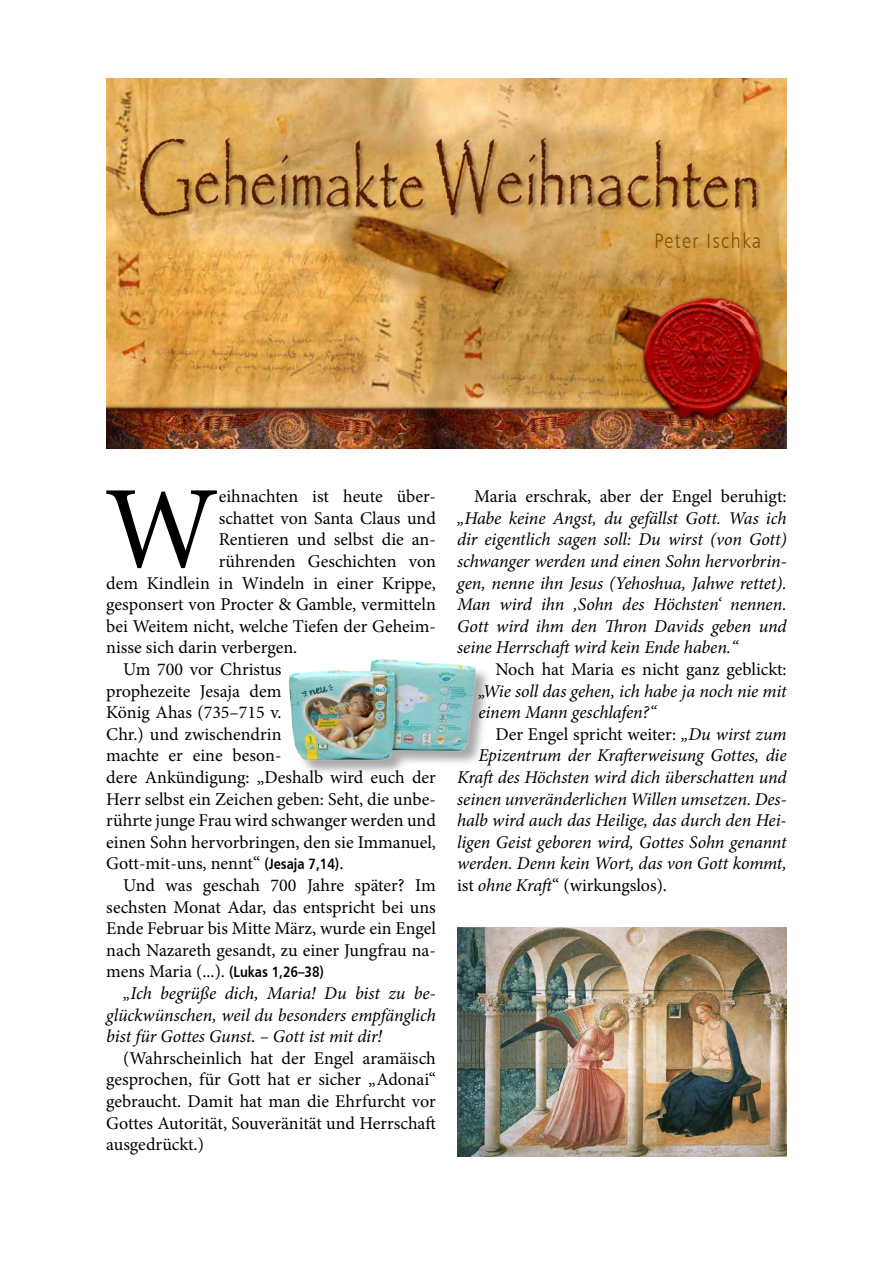
<style>
.page{position:relative;width:893px;height:1263px;background:#fff}
.page>*{position:absolute;margin:0;border:0;box-sizing:border-box;transform-origin:0 0}
.t1{font:117.75px "Minion Pro";color:#000}
.t2{font:21px "Humanist 777 BT Light B";letter-spacing:.09em;color:#7b5100;scale:.85 1}
.t3{font:18px/21.6px "Minion Pro";color:#000;text-align:justify}
.t4{font:italic 18px/21.6px "Minion Pro";letter-spacing:-.005em;color:#000;text-align:justify}
.s1{font-family:"Humanist 777 BT Bold B";font-size:15px}
.s2{font-style:italic}
</style>
<div class="page">
<img style="left:106px;top:79px;width:681px;height:370px">
<div style="left:289px;top:660px;width:202px;height:116px;background:#000;opacity:.34"></div>
<img style="left:288px;top:659px;width:190px;height:105px">
<img style="left:457px;top:927px;width:330px;height:230px">
<p class="t2" style="left:654px;top:227px;width:127px">Peter Ischka</p>
<h1 class="t1" style="left:104px;top:450px;width:116px">W</h1>
<p class="t3" style="left:219px;top:486px;width:219px">eihnachten ist heute über-</p>
<p class="t3" style="left:219px;top:507px;width:219px">schattet von Santa Claus und</p>
<p class="t3" style="left:219px;top:529px;width:219px">Rentieren und selbst die an-</p>
<p class="t3" style="left:219px;top:550px;width:219px">rührenden Geschichten von</p>
<p class="t3" style="left:106px;top:572px;width:331px">dem Kindlein in Windeln in einer Krippe,</p>
<p class="t3" style="left:106px;top:594px;width:331px">gesponsert von Procter &amp; Gamble, vermitteln</p>
<p class="t3" style="left:106px;top:615px;width:331px">bei Weitem nicht, welche Tiefen der Geheim-</p>
<p class="t3" style="left:106px;top:637px;width:192px">nisse sich darin verbergen.</p>
<p class="t3" style="left:123px;top:658px;width:160px">Um 700 vor Christus</p>
<p class="t3" style="left:106px;top:680px;width:177px">prophezeite Jesaja dem</p>
<p class="t3" style="left:106px;top:702px;width:177px">König Ahas (735–715 v.</p>
<p class="t3" style="left:106px;top:723px;width:177px">Chr.) und zwischendrin</p>
<p class="t3" style="left:106px;top:745px;width:177px">machte er eine beson-</p>
<p class="t3" style="left:106px;top:766px;width:331px">dere Ankündigung: „Deshalb wird euch der</p>
<p class="t3" style="left:106px;top:788px;width:331px">Herr selbst ein Zeichen geben: Seht, die unbe-</p>
<p class="t3" style="left:106px;top:810px;width:331px">rührte junge Frau wird schwanger werden und</p>
<p class="t3" style="left:106px;top:831px;width:331px">einen Sohn hervorbringen, den sie Immanuel,</p>
<p class="t3" style="left:106px;top:853px;width:239px">Gott-mit-uns, nennt“ <span class="s1">(Jesaja 7,14)</span>.</p>
<p class="t3" style="left:123px;top:874px;width:314px">Und was geschah 700 Jahre später? Im</p>
<p class="t3" style="left:106px;top:896px;width:331px">sechsten Monat Adar, das entspricht bei uns</p>
<p class="t3" style="left:106px;top:918px;width:331px">Ende Februar bis Mitte März, wurde ein Engel</p>
<p class="t3" style="left:106px;top:939px;width:331px">nach Nazareth gesandt, zu einer Jungfrau na-</p>
<p class="t3" style="left:106px;top:961px;width:219px">mens Maria (...). <span class="s1">(Lukas 1,26–38)</span></p>
<p class="t4" style="left:123px;top:982px;width:314px">„Ich begrüße dich, Maria! Du bist zu be-</p>
<p class="t4" style="left:106px;top:1004px;width:331px">glückwünschen, weil du besonders empfänglich</p>
<p class="t4" style="left:106px;top:1025px;width:277px">bist für Gottes Gunst. – Gott ist mit dir!</p>
<p class="t3" style="left:106px;top:1047px;width:331px;text-indent:17px">(Wahrscheinlich hat der Engel aramäisch gesprochen, für Gott hat er sicher „Adonai“ gebraucht. Damit hat man die Ehrfurcht vor Gottes Autorität, Souveränität und Herrschaft ausgedrückt.)</p>
<p class="t3" style="left:474px;top:486px;width:314px">Maria erschrak, aber der Engel beruhigt:</p>
<p class="t4" style="left:457px;top:507px;width:331px">„Habe keine Angst, du gefällst Gott. Was ich dir eigentlich sagen soll: Du wirst (von Gott) schwanger werden und einen Sohn hervorbrin&shy;gen, nenne ihn Jesus (Yehoshua, Jahwe rettet).<br>Man wird ihn ‚Sohn des Höchsten‘ nennen.<br>Gott wird ihm den Thron Davids geben und seine Herrschaft wird kein Ende haben.“</p>
<p class="t3" style="left:495px;top:658px;width:293px">Noch hat Maria es nicht ganz geblickt:</p>
<p class="t4" style="left:478px;top:680px;width:310px">„Wie soll das gehen, ich habe ja noch nie mit einem Mann geschlafen?“</p>
<p class="t3" style="left:495px;top:723px;width:293px">Der Engel spricht weiter: <span class="s2">„Du wirst zum</span></p>
<p class="t4" style="left:478px;top:745px;width:310px">Epizentrum der Krafterweisung Gottes, die</p>
<p class="t4" style="left:457px;top:766px;width:331px">Kraft des Höchsten wird dich überschatten und</p>
<p class="t4" style="left:457px;top:788px;width:331px">seinen unveränderlichen Willen umsetzen. Des-</p>
<p class="t4" style="left:457px;top:809px;width:331px">halb wird auch das Heilige, das durch den Hei-</p>
<p class="t4" style="left:457px;top:831px;width:331px">ligen Geist geboren wird, Gottes Sohn genannt</p>
<p class="t4" style="left:457px;top:853px;width:331px">werden. Denn kein Wort, das von Gott kommt,</p>
<p class="t3" style="left:457px;top:874px;width:211px">ist <span class="s2">ohne Kraft</span>“ (wirkungslos).</p>
</div>
